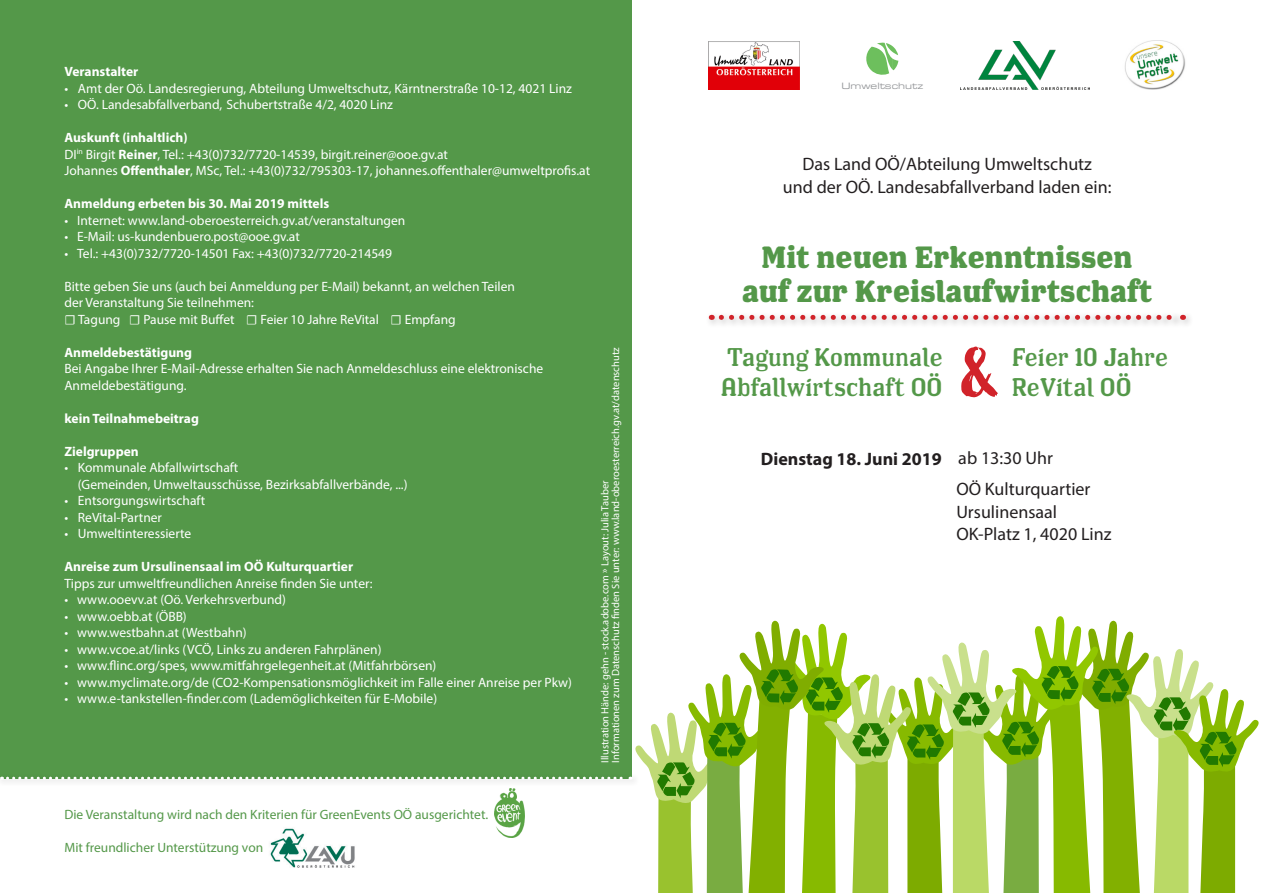
<style>
.page{position:relative;width:1263px;height:893px;background:#fff}
.page>*{position:absolute;margin:0;border:0;box-sizing:border-box;transform-origin:0 0}
.t1{font:700 30.3px/33.6px "Los Feliz OT";color:#549849;text-align:center}
.t2{font:25.2px/30.3px "Los Feliz OT";color:#549849}
.t3{font:18px/23.5px "Myriad Pro";color:#231f20}
.t4{font:700 18px "Myriad Pro";color:#231f20}
.t5{font:13.5px/16.5px "Myriad Pro";color:#fff}
.t6{font:700 13.5px "Myriad Pro";color:#fff}
.t7{font:13.5px "Myriad Pro";color:#549849}
.t8{font:10.5px/10.5px "Myriad Pro";color:#fff}
.t9{font:8.85px "Eurostile LT Std Ex 2";color:#939598}
.s1{font-weight:700}
.s2{font-family:"Minion Pro"}
</style>
<div class="page">
<div style="left:705px;top:311px;width:488px;height:17px;background:#231f20;opacity:.34"></div>
<svg style="left:721px;top:315px;width:462px;height:5px"></svg>
<img style="left:1125px;top:40px;width:61px;height:49px">
<svg style="left:866px;top:42px;width:32px;height:33px"></svg>
<img style="left:708px;top:41px;width:91px;height:48px">
<img style="left:963px;top:41px;width:127px;height:48px">
<div style="left:0;top:0;width:631px;height:778px;background:#549849"></div>
<svg style="left:961px;top:346px;width:37px;height:51px"></svg>
<svg style="left:2px;top:616px;width:1257px;height:277px"></svg>
<p class="t6" style="left:64px;top:63px;width:75px">Veranstalter</p>
<p class="t5" style="left:64px;top:80px;width:509px">• Amt der Oö. Landesregierung, Abteilung Umweltschutz, Kärntnerstraße 10-12, 4021 Linz</p>
<p class="t5" style="left:64px;top:96px;width:330px">• OÖ. Landesabfallverband, Schubertstraße 4/2, 4020 Linz</p>
<p class="t5" style="left:64px;top:129px;width:527px"><span class="s1">Auskunft (inhaltlich)<br></span>DI<sup>in</sup> Birgit <span class="s1">Reiner</span>, Tel.: +43(0)732/7720-14539, birgit.reiner@ooe.gv.at<br>Johannes <span class="s1">Offenthaler</span>, MSc, Tel.: +43(0)732/795303-17, johannes.offenthaler@umweltprofis.at</p>
<p class="t6" style="left:64px;top:195px;width:266px">Anmeldung erbeten bis 30. Mai 2019 mittels</p>
<p class="t5" style="left:64px;top:212px;width:342px">• Internet: www.land-oberoesterreich.gv.at/veranstaltungen</p>
<p class="t5" style="left:64px;top:228px;width:237px">• E-Mail: us-kundenbuero.post@ooe.gv.at</p>
<p class="t5" style="left:64px;top:245px;width:329px">• Tel.: +43(0)732/7720-14501 Fax: +43(0)732/7720-214549</p>
<p class="t5" style="left:64px;top:278px;width:452px">Bitte geben Sie uns (auch bei Anmeldung per E-Mail) bekannt, an welchen Teilen der Veranstaltung Sie teilnehmen:<br><span class="s2">☐</span> Tagung <span class="s2">☐</span> Pause mit Buffet <span class="s2">☐</span> Feier 10 Jahre ReVital <span class="s2">☐</span> Empfang</p>
<p class="t6" style="left:64px;top:343px;width:129px">Anmeldebestätigung</p>
<p class="t5" style="left:64px;top:360px;width:480px">Bei Angabe Ihrer E-Mail-Adresse erhalten Sie nach Anmeldeschluss eine elektronische<br>Anmeldebestätigung.</p>
<p class="t6" style="left:64px;top:409px;width:136px">kein Teilnahmebeitrag</p>
<p class="t6" style="left:64px;top:442px;width:76px">Zielgruppen</p>
<p class="t5" style="left:78px;top:459px;width:331px;text-indent:-14px">• Kommunale Abfallwirtschaft<br>(Gemeinden, Umweltausschüsse, Bezirksabfallverbände, ...)</p>
<p class="t5" style="left:64px;top:492px;width:142px">• Entsorgungswirtschaft</p>
<p class="t5" style="left:64px;top:508px;width:99px">• ReVital-Partner</p>
<p class="t5" style="left:64px;top:525px;width:128px">• Umweltinteressierte</p>
<p class="t6" style="left:64px;top:558px;width:290px">Anreise zum Ursulinensaal im OÖ Kulturquartier</p>
<p class="t5" style="left:64px;top:574px;width:310px">Tipps zur umweltfreundlichen Anreise finden Sie unter:</p>
<p class="t5" style="left:64px;top:591px;width:223px">• www.ooevv.at (Oö. Verkehrsverbund)</p>
<p class="t5" style="left:64px;top:607px;width:124px">• www.oebb.at (ÖBB)</p>
<p class="t5" style="left:64px;top:624px;width:184px">• www.westbahn.at (Westbahn)</p>
<p class="t5" style="left:64px;top:640px;width:319px">• www.vcoe.at/links (VCÖ, Links zu anderen Fahrplänen)</p>
<p class="t5" style="left:64px;top:657px;width:373px">• www.flinc.org/spes, www.mitfahrgelegenheit.at (Mitfahrbörsen)</p>
<p class="t5" style="left:64px;top:673px;width:509px">• www.myclimate.org/de (CO2-Kompensationsmöglichkeit im Falle einer Anreise per Pkw)</p>
<p class="t5" style="left:64px;top:690px;width:374px">• www.e-tankstellen-finder.com (Lademöglichkeiten für E-Mobile)</p>
<p class="t9" style="left:841px;top:80px;width:83px">Umweltschutz</p>
<h3 class="t3" style="left:783px;top:151px;width:330px;text-align:center">Das Land OÖ/Abteilung Umweltschutz<br>und der OÖ. Landesabfallverband laden ein:</h3>
<h1 class="t1" style="left:742px;top:242px;width:412px">Mit neuen Erkenntnissen auf zur Kreislaufwirtschaft</h1>
<p class="t8" style="left:600px;top:763px;width:417px;rotate:-90deg">Illustration Hände: gehn - stock.adobe.com » Layout: Julia Tauber<br>Informationen zum Datenschutz finden Sie unter: www.land-oberoesterreich.gv.at/datenschutz</p>
<h2 class="t2" style="left:721px;top:343px;width:223px">Tagung Kommunale<br>Abfallwirtschaft OÖ</h2>
<h3 class="t4" style="left:761px;top:447px;width:182px">Dienstag 18. Juni 2019</h3>
<h2 class="t2" style="left:1012px;top:343px;width:158px">Feier 10 Jahre<br>ReVital OÖ</h2>
<h3 class="t3" style="left:956px;top:443px;width:136px;line-height:30.8px">ab 13:30 Uhr<br>OÖ Kulturquartier</h3>
<h3 class="t3" style="left:956px;top:500px;width:157px;line-height:22.5px">Ursulinensaal<br>OK-Platz 1, 4020 Linz</h3>
<p class="t7" style="left:64px;top:806px;width:425px">Die Veranstaltung wird nach den Kriterien für GreenEvents OÖ ausgerichtet.</p>
<p class="t7" style="left:64px;top:839px;width:200px">Mit freundlicher Unterstützung von</p>
</div>
